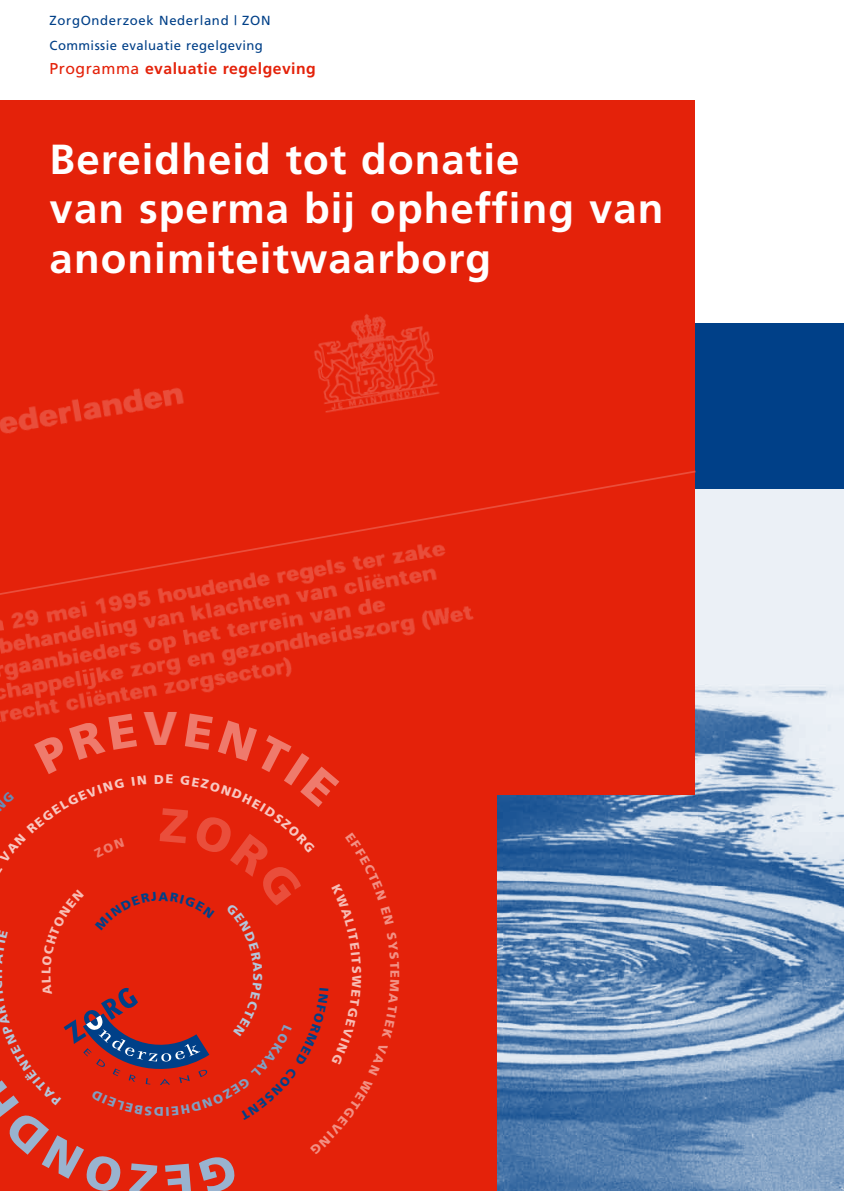
<style>
.page{position:relative;width:844px;height:1191px;background:#fff}
.page>*{position:absolute;margin:0;border:0;box-sizing:border-box;transform-origin:0 0}
.t1{font:900 47.25px "Frutiger";color:#ef7a6c}
.t2{font:700 42px/49.5px "Frutiger";letter-spacing:.025em;color:#fff}
.t3{font:700 15.75px "Frutiger";letter-spacing:.03em;color:#e4220a}
.t4{font:13.12px/24.8px "Frutiger";letter-spacing:.03em;color:#004088}
.t5{font:900 12.6px "Frutiger";color:#f29084}
.s1{font-weight:400}
</style>
<div class="page">
<div style="left:0;top:323px;width:843px;height:868px;background:#004088"></div>
<img style="left:496px;top:489px;width:347px;height:702px">
<div style="left:0;top:100px;width:694px;height:695px;background:#e4220a"></div>
<div style="left:0;top:448px;width:496px;height:743px;background:#e4220a"></div>
<img style="left:496px;top:795px;width:46px;height:28px">
<img style="left:399px;top:326px;width:41px;height:75px">
<svg style="left:399px;top:469px;width:298px;height:206px"></svg>
<svg style="left:0;top:314px;width:399px;height:771px"></svg>
<p class="t4" style="left:50px;top:8px;width:222px">ZorgOnderzoek Nederland | ZON<br>Commissie evaluatie regelgeving</p>
<p class="t3" style="left:50px;top:60px;width:268px"><span class="s1">Programma</span> evaluatie regelgeving</p>
<p class="t2" style="left:50px;top:134px;width:615px">Bereidheid tot donatie<br>van sperma bij opheffing van anonimiteitwaarborg</p>
<p class="t1" style="left:143px;top:700px;width:36px">V</p>
<p class="t5" style="left:402px;top:970px;width:9px;rotate:90deg">E</p>
</div>
